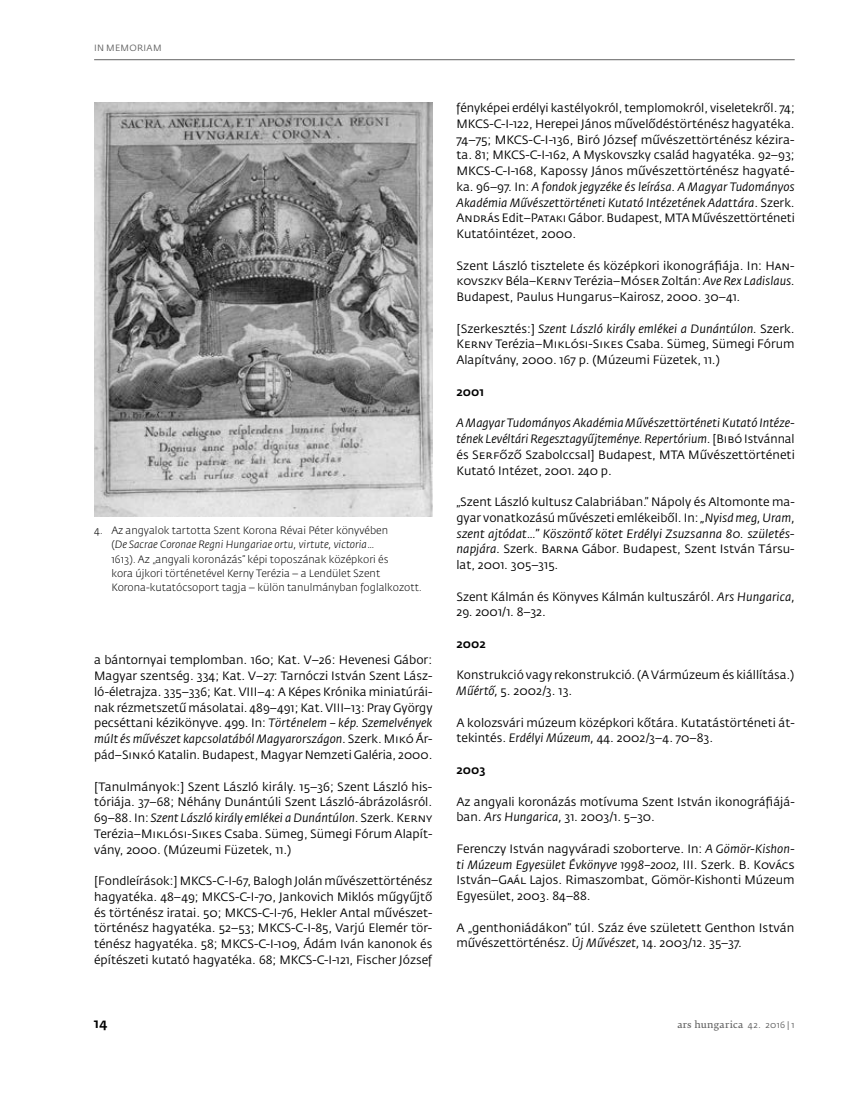
<style>
.page{position:relative;width:861px;height:1103px;background:#fff}
.page>*{position:absolute;margin:0;border:0;box-sizing:border-box;transform-origin:0 0}
.t1{font:500 13.5px "Fedra Sans Pro";color:#000}
.t2{font:12px/15.8px "Fedra Sans Pro";color:#000;text-align:justify}
.t3{font:italic 12px/15.8px "Fedra Sans Pro";letter-spacing:.005em;color:#000;text-align:justify}
.t4{font:500 12px "Fedra Sans Pro";color:#000}
.t5{font:300 10.5px/14.2px "Fedra Sans Pro";color:#000}
.t6{font:9px "Fedra Serif B Pro";letter-spacing:.025em;color:#626262}
.t7{font:9px "Fedra Sans Pro";letter-spacing:.03em;color:#626262}
.s1{font-style:italic}
.s2{font-style:normal}
.s3{font-family:"Fedra Sans Pro"}
</style>
<div class="page">
<hr style="left:94px;top:59px;width:700px;height:1px;background:#626262">
<img style="left:94px;top:103px;width:338px;height:414px">
<p class="t7" style="left:94px;top:44px;width:69px">IN MEMORIAM</p>
<p class="t5" style="left:111px;top:524px;width:312px;text-indent:-17px">4. Az angyalok tartotta Szent Korona Révai Péter könyvében<br>(<span class="s1">De Sacrae Coronae Regni Hungariae ortu, virtute, victoria…<br></span>1613). Az „angyali koronázás” képi toposzának középkori és<br>kora újkori történetével Kerny Terézia – a Lendület Szent Korona-kutatócsoport tagja – külön tanulmányban foglalkozott.</p>
<p class="t2" style="left:94px;top:653px;width:340px">a bántornyai templomban. 160; Kat. V–26: Hevenesi Gábor:<br>Magyar szentség. 334; Kat. V–27: Tarnóczi István Szent Lász&shy;ló-életrajza. 335–336; Kat. VIII–4: A Képes Krónika miniatúrái&shy;nak rézmetszetű másolatai. 489–491; Kat. VIII–13: Pray György pecséttani kézikönyve. 499. In: <span class="s1">Történelem – kép. Szemelvények múlt és művészet kapcsolatából Magyarországon</span>. Szerk. Mikó Ár&shy;pád–Sinkó Katalin. Budapest, Magyar Nemzeti Galéria, 2000.</p>
<p class="t2" style="left:94px;top:779px;width:340px">[Tanulmányok:] Szent László király. 15–36; Szent László his&shy;tóriája. 37–68; Néhány Dunántúli Szent László-ábrázolásról.<br>69–88. In: <span class="s1">Szent László király emlékei a Dunántúlon</span>. Szerk. Kerny Terézia–Miklósi-Sikes Csaba. Sümeg, Sümegi Fórum Alapít&shy;vány, 2000. (Múzeumi Füzetek, 11.)</p>
<p class="t2" style="left:94px;top:873px;width:340px">[Fondleírások:] MKCS-C-I-67, Balogh Jolán művészettörténész hagyatéka. 48–49; MKCS-C-I-70, Jankovich Miklós műgyűjtő és történész iratai. 50; MKCS-C-I-76, Hekler Antal művészet&shy;történész hagyatéka. 52–53; MKCS-C-I-85, Varjú Elemér tör&shy;ténész hagyatéka. 58; MKCS-C-I-109, Ádám Iván kanonok és építészeti kutató hagyatéka. 68; MKCS-C-I-121, Fischer József</p>
<p class="t2" style="left:456px;top:101px;width:340px">fényképei erdélyi kastélyokról, templomokról, viseletekről. 74; MKCS-C-I-122, Herepei János művelődéstörténész hagyatéka.<br>74–75; MKCS-C-I-136, Biró József művészettörténész kézira&shy;ta. 81; MKCS-C-I-162, A Myskovszky család hagyatéka. 92–93; MKCS-C-I-168, Kapossy János művészettörténész hagyaté&shy;ka. 96–97. In: <span class="s1">A fondok jegyzéke és leírása. A Magyar Tudományos Akadémia Művészettörténeti Kutató Intézetének Adattára</span>. Szerk.<br>András Edit–Pataki Gábor. Budapest, MTA Művészettörténeti Kutatóintézet, 2000.</p>
<p class="t2" style="left:456px;top:258px;width:340px">Szent László tisztelete és középkori ikonográfiája. In: Han&shy;kovszky Béla–Kerny Terézia–Móser Zoltán: <span class="s1">Ave Rex Ladislaus</span>.<br>Budapest, Paulus Hungarus–Kairosz, 2000. 30–41.</p>
<p class="t2" style="left:456px;top:321px;width:340px">[Szerkesztés:] <span class="s1">Szent László király emlékei a Dunántúlon</span>. Szerk.<br>Kerny Terézia–Miklósi-Sikes Csaba. Sümeg, Sümegi Fórum Alapítvány, 2000. 167 p. (Múzeumi Füzetek, 11.)</p>
<p class="t4" style="left:456px;top:386px;width:29px">2001</p>
<p class="t3" style="left:456px;top:416px;width:340px">A Magyar Tudományos Akadémia Művészettörténeti Kutató Intéze&shy;tének Levéltári Regesztagyűjteménye. Repertórium<span class="s2">. [Bibó Istvánnal és Serfőző Szabolccsal] Budapest, MTA Művészettörténeti Kutató Intézet, 2001. 240 p.</span></p>
<p class="t2" style="left:456px;top:495px;width:340px">„Szent László kultusz Calabriában.” Nápoly és Altomonte ma&shy;gyar vonatkozású művészeti emlékeiből. In: <span class="s1">„Nyisd meg, Uram, szent ajtódat…” Köszöntő kötet Erdélyi Zsuzsanna 80. születés&shy;napjára</span>. Szerk. Barna Gábor. Budapest, Szent István Társu&shy;lat, 2001. 305–315.</p>
<p class="t2" style="left:456px;top:589px;width:340px">Szent Kálmán és Könyves Kálmán kultuszáról. <span class="s1">Ars Hungarica,</span></p>
<p class="t2" style="left:456px;top:605px;width:91px">29. 2001/1. 8–32.</p>
<p class="t4" style="left:456px;top:638px;width:31px">2002</p>
<p class="t2" style="left:456px;top:668px;width:339px">Konstrukció vagy rekonstrukció. (A Vármúzeum és kiállítása.)<br><span class="s1">Műértő,</span> 5. 2002/3. 13.</p>
<p class="t2" style="left:456px;top:715px;width:340px">A kolozsvári múzeum középkori kőtára. Kutatástörténeti át&shy;tekintés. <span class="s1">Erdélyi Múzeum,</span> 44. 2002/3–4. 70–83.</p>
<p class="t4" style="left:456px;top:764px;width:31px">2003</p>
<p class="t2" style="left:456px;top:794px;width:340px">Az angyali koronázás motívuma Szent István ikonográfiájá&shy;ban. <span class="s1">Ars Hungarica,</span> 31. 2003/1. 5–30.</p>
<p class="t2" style="left:456px;top:841px;width:340px">Ferenczy István nagyváradi szoborterve. In: <span class="s1">A Gömör-Kishon&shy;ti Múzeum Egyesület Évkönyve 1998–2002,</span> III. Szerk. B. Kovács István–Gaál Lajos. Rimaszombat, Gömör-Kishonti Múzeum Egyesület, 2003. 84–88.</p>
<p class="t2" style="left:456px;top:920px;width:339px">A „genthoniádákon” túl. Száz éve született Genthon István művészettörténész. <span class="s1">Új Művészet,</span> 14. 2003/12. 35–37.</p>
<p class="t1" style="left:94px;top:1017px;width:15px">14</p>
<p class="t6" style="left:677px;top:1020px;width:119px">ars hungarica <span class="s3">42. 2016 | 1</span></p>
</div>
